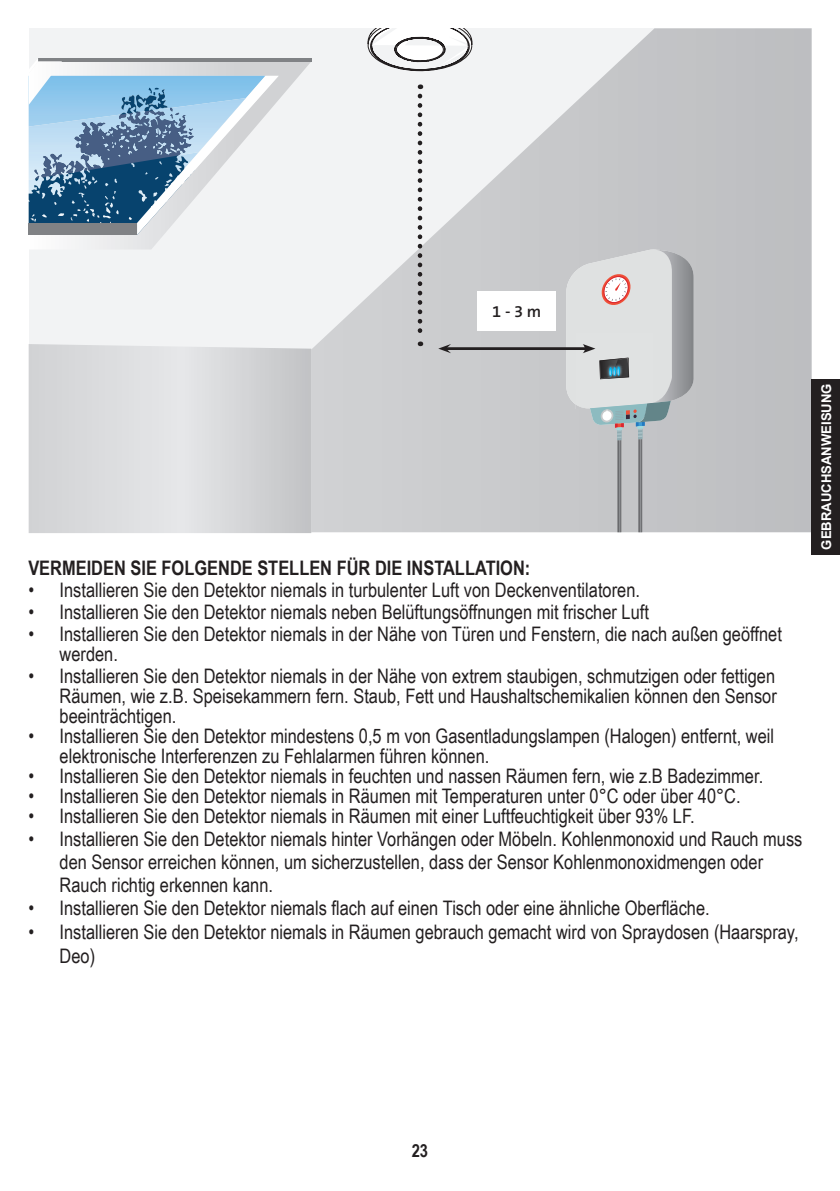
<style>
.page{position:relative;width:840px;height:1191px;background:#fff}
.page>*{position:absolute;margin:0;border:0;box-sizing:border-box;transform-origin:0 0}
.t1{font:20px/20px "Arial Narrow";color:#231f20}
.t2{font:700 20px "Arial Narrow";color:#231f20}
.t3{font:700 18px "Arial Narrow";color:#231f20}
.t4{font:600 16.6px "The Sans B W6";color:#231f20}
.t5{font:700 13.4px "Arial";color:#fff}
</style>
<div class="page">
<div style="left:29px;top:28px;width:782px;height:504px;background:#f2f3f4"></div>
<svg style="left:311px;top:28px;width:500px;height:504px"></svg>
<svg style="left:29px;top:344px;width:282px;height:189px"></svg>
<div style="left:616px;top:430px;width:5px;height:10px;background:#90abb1"></div>
<svg style="left:617px;top:440px;width:4px;height:92px"></svg>
<svg style="left:638px;top:439px;width:3px;height:93px"></svg>
<svg style="left:29px;top:61px;width:282px;height:188px"></svg>
<hr style="left:38px;top:58px;width:273px;height:3px;background:#808285">
<svg style="left:29px;top:59px;width:249px;height:176px"></svg>
<svg style="left:417px;top:96px;width:5px;height:250px"></svg>
<hr style="left:445px;top:347px;width:142px;height:3px;background:#231f20">
<svg style="left:438px;top:344px;width:13px;height:9px"></svg>
<svg style="left:566px;top:247px;width:128px;height:191px;background:#c7c9ca"></svg>
<div style="left:477px;top:292px;width:78px;height:39px;background:#fff"></div>
<svg style="left:368px;top:28px;width:103px;height:44px"></svg>
<div style="left:811px;top:379px;width:28px;height:175px;background:#231f20"></div>
<p class="t4" style="left:492px;top:301px;width:51px">1 - 3 m</p>
<p class="t2" style="left:28px;top:553px;width:503px">VERMEIDEN SIE FOLGENDE STELLEN FÜR DIE INSTALLATION:</p>
<p class="t1" style="left:28px;top:579px;width:612px">• Installieren Sie den Detektor niemals in turbulenter Luft von Deckenventilatoren.</p>
<p class="t1" style="left:28px;top:601px;width:621px">• Installieren Sie den Detektor niemals neben Belüftungsöffnungen mit frischer Luft</p>
<p class="t1" style="left:60px;top:623px;width:723px;text-indent:-31px">• Installieren Sie den Detektor niemals in der Nähe von Türen und Fenstern, die nach außen geöffnet werden.</p>
<p class="t1" style="left:60px;top:665px;width:718px;text-align:justify;text-indent:-31px">• Installieren Sie den Detektor niemals in der Nähe von extrem staubigen, schmutzigen oder fettigen Räumen, wie z.B. Speisekammern fern. Staub, Fett und Haushaltschemikalien können den Sensor beeinträchtigen.</p>
<p class="t1" style="left:60px;top:725px;width:715px;text-indent:-31px">• Installieren Sie den Detektor mindestens 0,5 m von Gasentladungslampen (Halogen) entfernt, weil elektronische Interferenzen zu Fehlalarmen führen können.</p>
<p class="t1" style="left:28px;top:765px;width:736px">• Installieren Sie den Detektor niemals in feuchten und nassen Räumen fern, wie z.B Badezimmer.</p>
<p class="t1" style="left:28px;top:785px;width:713px">• Installieren Sie den Detektor niemals in Räumen mit Temperaturen unter 0°C oder über 40°C.</p>
<p class="t1" style="left:28px;top:805px;width:667px">• Installieren Sie den Detektor niemals in Räumen mit einer Luftfeuchtigkeit über 93% LF.</p>
<p class="t1" style="left:60px;top:827px;width:744px;line-height:23px;text-indent:-31px">• Installieren Sie den Detektor niemals hinter Vorhängen oder Möbeln. Kohlenmonoxid und Rauch muss den Sensor erreichen können, um sicherzustellen, dass der Sensor Kohlenmonoxidmengen oder<br>Rauch richtig erkennen kann.</p>
<p class="t1" style="left:28px;top:897px;width:682px">• Installieren Sie den Detektor niemals flach auf einen Tisch oder eine ähnliche Oberfläche.</p>
<p class="t1" style="left:60px;top:919px;width:740px;line-height:24px;text-indent:-31px">• Installieren Sie den Detektor niemals in Räumen gebrauch gemacht wird von Spraydosen (Haarspray,<br>Deo)</p>
<p class="t5" style="left:817px;top:549px;width:168px;rotate:-90deg">GEBRAUCHSANWEISUNG</p>
<p class="t3" style="left:411px;top:1137px;width:18px">23</p>
</div>
